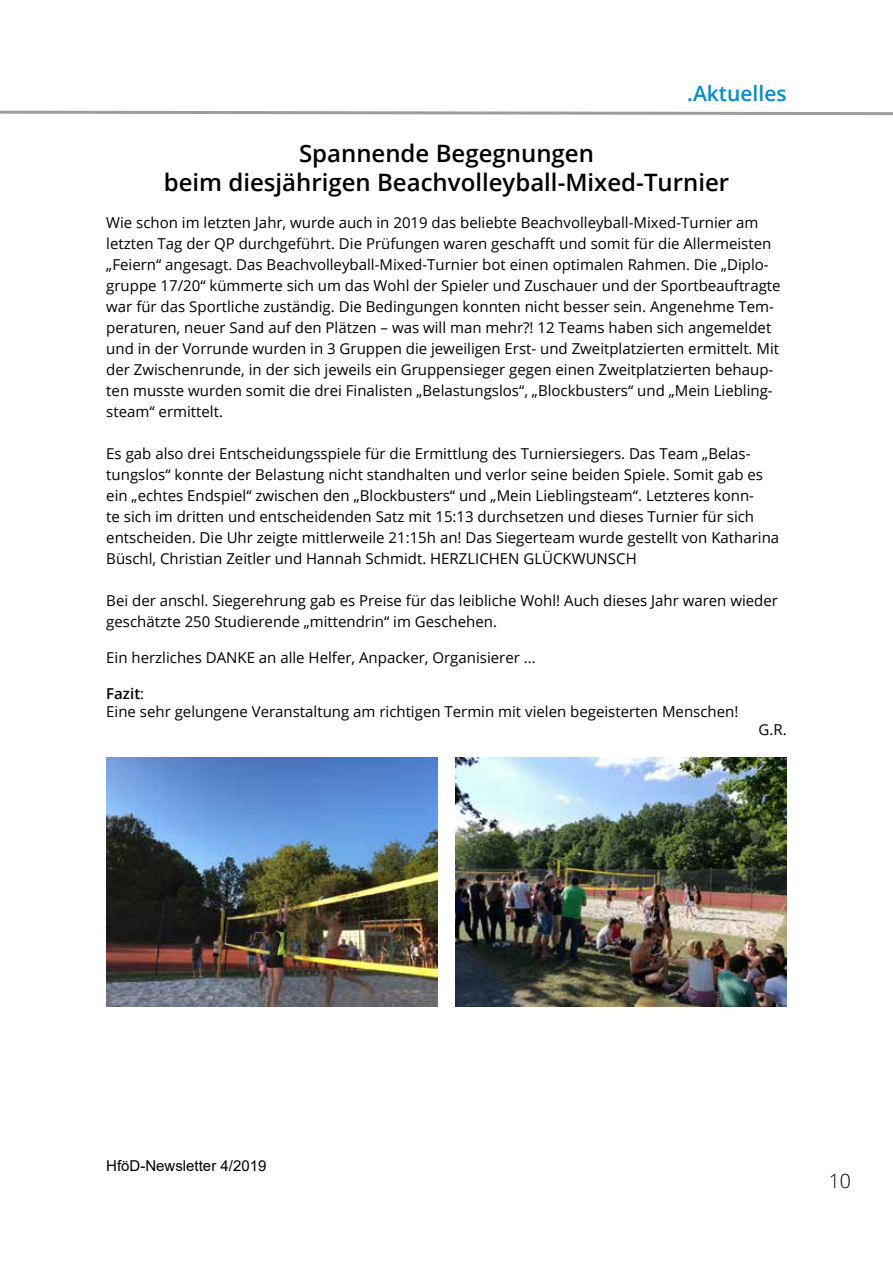
<style>
.page{position:relative;width:893px;height:1263px;background:#fff}
.page>*{position:absolute;margin:0;border:0;box-sizing:border-box;transform-origin:0 0}
.t1{font:600 24px/28.8px "Open Sans";color:#000;text-align:center}
.t2{font:600 21px "Open Sans";color:#008cd2}
.t3{font:300 19.5px "Open Sans";color:#000}
.t4{font:15px/21px "Open Sans";color:#000}
.t5{font:15px "Arial";color:#000}
.s1{font-weight:600}
</style>
<div class="page">
<svg style="left:0;top:110px;width:893px;height:6px"></svg>
<img style="left:106px;top:758px;width:331px;height:248px">
<img style="left:455px;top:758px;width:332px;height:248px">
<h2 class="t2" style="left:687px;top:79px;width:101px">.Aktuelles</h2>
<h1 class="t1" style="left:164px;top:139px;width:567px">Spannende Begegnungen<br>beim diesjährigen Beachvolleyball-Mixed-Turnier</h1>
<p class="t4" style="left:106px;top:211px;width:676px">Wie schon im letzten Jahr, wurde auch in 2019 das beliebte Beachvolleyball-Mixed-Turnier am letzten Tag der QP durchgeführt. Die Prüfungen waren geschafft und somit für die Allermeisten „Feiern“ angesagt. Das Beachvolleyball-Mixed-Turnier bot einen optimalen Rahmen. Die „Diplo&shy;gruppe 17/20“ kümmerte sich um das Wohl der Spieler und Zuschauer und der Sportbeauftragte war für das Sportliche zuständig. Die Bedingungen konnten nicht besser sein. Angenehme Tem&shy;peraturen, neuer Sand auf den Plätzen – was will man mehr?! 12 Teams haben sich angemeldet und in der Vorrunde wurden in 3 Gruppen die jeweiligen Erst- und Zweitplatzierten ermittelt. Mit der Zwischenrunde, in der sich jeweils ein Gruppensieger gegen einen Zweitplatzierten behaup&shy;ten musste wurden somit die drei Finalisten „Belastungslos“, „Blockbusters“ und „Mein Liebling&shy;steam“ ermittelt.</p>
<p class="t4" style="left:106px;top:442px;width:674px">Es gab also drei Entscheidungsspiele für die Ermittlung des Turniersiegers. Das Team „Belas&shy;tungslos“ konnte der Belastung nicht standhalten und verlor seine beiden Spiele. Somit gab es ein „echtes Endspiel“ zwischen den „Blockbusters“ und „Mein Lieblingsteam“. Letzteres konn-<br>te sich im dritten und entscheidenden Satz mit 15:13 durchsetzen und dieses Turnier für sich entscheiden. Die Uhr zeigte mittlerweile 21:15h an! Das Siegerteam wurde gestellt von Katharina Büschl, Christian Zeitler und Hannah Schmidt. HERZLICHEN GLÜCKWUNSCH</p>
<p class="t4" style="left:106px;top:589px;width:673px">Bei der anschl. Siegerehrung gab es Preise für das leibliche Wohl! Auch dieses Jahr waren wieder geschätzte 250 Studierende „mittendrin“ im Geschehen.</p>
<p class="t4" style="left:106px;top:646px;width:431px">Ein herzliches DANKE an alle Helfer, Anpacker, Organisierer ...</p>
<p class="t4" style="left:106px;top:684px;width:634px;line-height:18px"><span class="s1">Fazit</span>:<br>Eine sehr gelungene Veranstaltung am richtigen Termin mit vielen begeisterten Menschen!</p>
<p class="t4" style="left:758px;top:718px;width:30px">G.R.</p>
<p class="t5" style="left:106px;top:1156px;width:162px">HföD-Newsletter 4/2019</p>
<h3 class="t3" style="left:829px;top:1168px;width:24px">10</h3>
</div>
